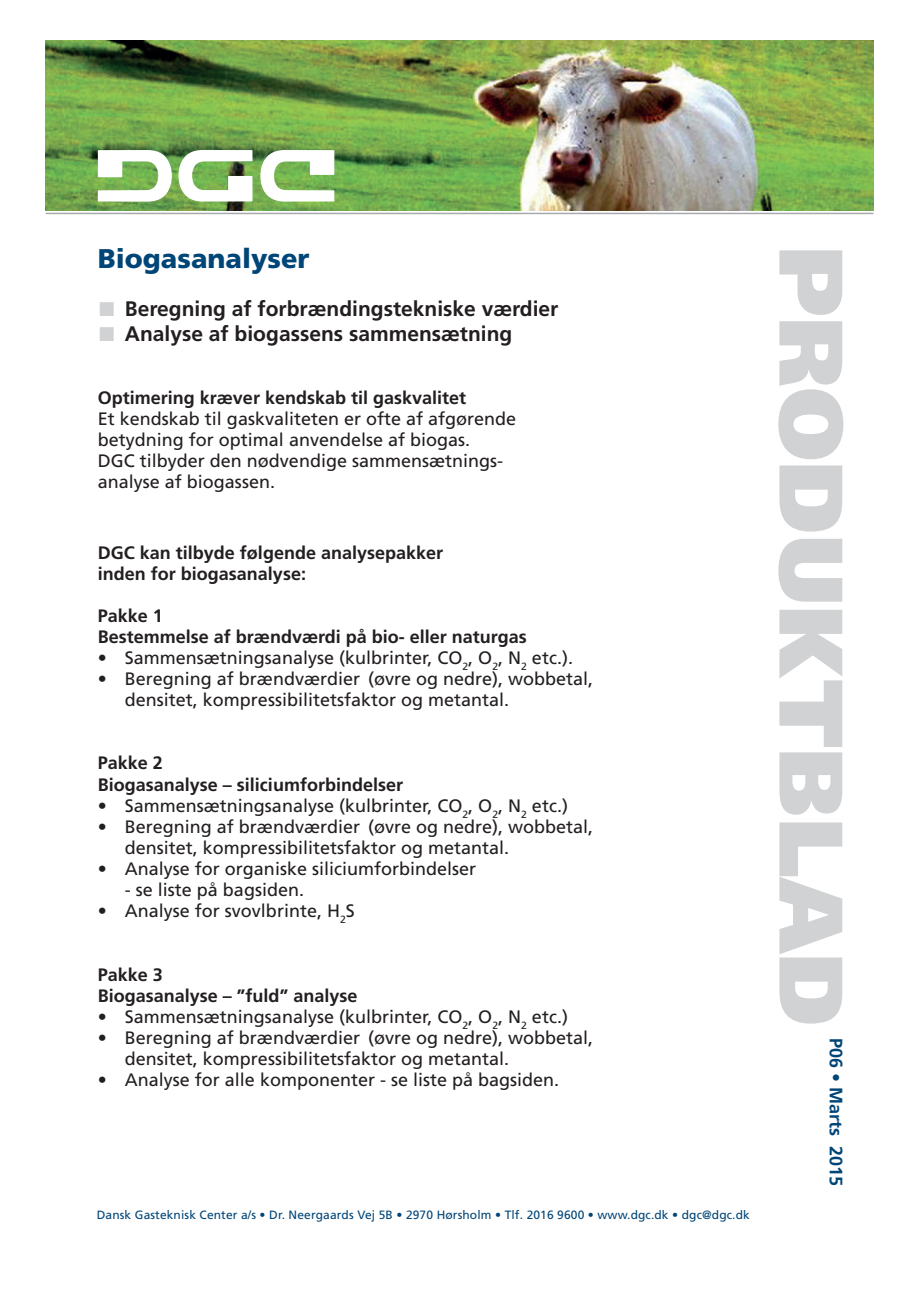
<style>
.page{position:relative;width:919px;height:1289px;background:#fff}
.page>*{position:absolute;margin:0;border:0;box-sizing:border-box;transform-origin:0 0}
.t1{font:900 90px "Frutiger LT";color:#d1d2d4}
.t2{font:900 27px "Frutiger LT";color:#004577}
.t3{font:700 21px "Frutiger LT";color:#231f20}
.t4{font:18px/21px "Frutiger LT";color:#231f20}
.t5{font:700 18px/21px "Frutiger LT";color:#231f20}
.t6{font:700 18px "Frutiger LT";color:#004577}
.t7{font:12px "Frutiger LT";letter-spacing:.01em;color:#004577}
.s1{font-family:"Arial";font-weight:400;font-size:30px;color:#d1d2d4}
</style>
<div class="page">
<hr style="left:46px;top:213px;width:827px;height:1px;background:#a8a9ad">
<img style="left:46px;top:41px;width:827px;height:170px">
<svg style="left:98px;top:150px;width:74px;height:52px"></svg>
<svg style="left:178px;top:150px;width:74px;height:51px"></svg>
<svg style="left:259px;top:150px;width:75px;height:52px"></svg>
<h2 class="t2" style="left:98px;top:242px;width:213px">Biogasanalyser</h2>
<p class="t3" style="left:98px;top:296px;width:462px"><span class="s1">■</span> Beregning af forbrændingstekniske værdier</p>
<p class="t3" style="left:98px;top:321px;width:416px"><span class="s1">■</span> Analyse af biogassens sammensætning</p>
<p class="t5" style="left:98px;top:387px;width:370px">Optimering kræver kendskab til gaskvalitet</p>
<p class="t4" style="left:98px;top:408px;width:420px">Et kendskab til gaskvaliteten er ofte af afgørende betydning for optimal anvendelse af biogas.<br>DGC tilbyder den nødvendige sammensætnings&shy;analyse af biogassen.</p>
<p class="t5" style="left:98px;top:542px;width:347px">DGC kan tilbyde følgende analysepakker inden for biogasanalyse:</p>
<p class="t5" style="left:98px;top:605px;width:430px">Pakke 1<br>Bestemmelse af brændværdi på bio- eller naturgas</p>
<p class="t4" style="left:98px;top:647px;width:476px">• Sammensætningsanalyse (kulbrinter, CO<sub>2</sub>, O<sub>2</sub>, N<sub>2</sub> etc.).</p>
<p class="t4" style="left:125px;top:668px;width:470px;text-indent:-27px">• Beregning af brændværdier (øvre og nedre), wobbetal, densitet, kompressibilitetsfaktor og metantal.</p>
<p class="t5" style="left:98px;top:752px;width:307px;line-height:21.6px">Pakke 2<br>Biogasanalyse – siliciumforbindelser</p>
<p class="t4" style="left:98px;top:795px;width:471px">• Sammensætningsanalyse (kulbrinter, CO<sub>2</sub>, O<sub>2</sub>, N<sub>2</sub> etc.)</p>
<p class="t4" style="left:125px;top:816px;width:470px;text-indent:-27px">• Beregning af brændværdier (øvre og nedre), wobbetal, densitet, kompressibilitetsfaktor og metantal.</p>
<p class="t4" style="left:98px;top:858px;width:380px">• Analyse for organiske siliciumforbindelser</p>
<p class="t4" style="left:125px;top:879px;width:181px">- se liste på bagsiden.</p>
<p class="t4" style="left:98px;top:900px;width:258px">• Analyse for svovlbrinte, H<sub>2</sub>S</p>
<p class="t5" style="left:98px;top:963px;width:261px;line-height:21.6px">Pakke 3<br>Biogasanalyse – ”fuld” analyse</p>
<p class="t4" style="left:98px;top:1006px;width:471px">• Sammensætningsanalyse (kulbrinter, CO<sub>2</sub>, O<sub>2</sub>, N<sub>2</sub> etc.)</p>
<p class="t4" style="left:125px;top:1027px;width:470px;text-indent:-27px">• Beregning af brændværdier (øvre og nedre), wobbetal, densitet, kompressibilitetsfaktor og metantal.</p>
<p class="t4" style="left:98px;top:1069px;width:463px">• Analyse for alle komponenter - se liste på bagsiden.</p>
<p class="t7" style="left:97px;top:1207px;width:654px">Dansk Gasteknisk Center a/s • Dr. Neergaards Vej 5B • 2970 Hørsholm • Tlf. 2016 9600 • www.dgc.dk • dgc@dgc.dk</p>
<h1 class="t1" style="left:865px;top:246px;width:782px;rotate:90deg">PRODUKTBLAD</h1>
<p class="t6" style="left:846px;top:1038px;width:150px;rotate:90deg">P06 • Marts 2015</p>
</div>
